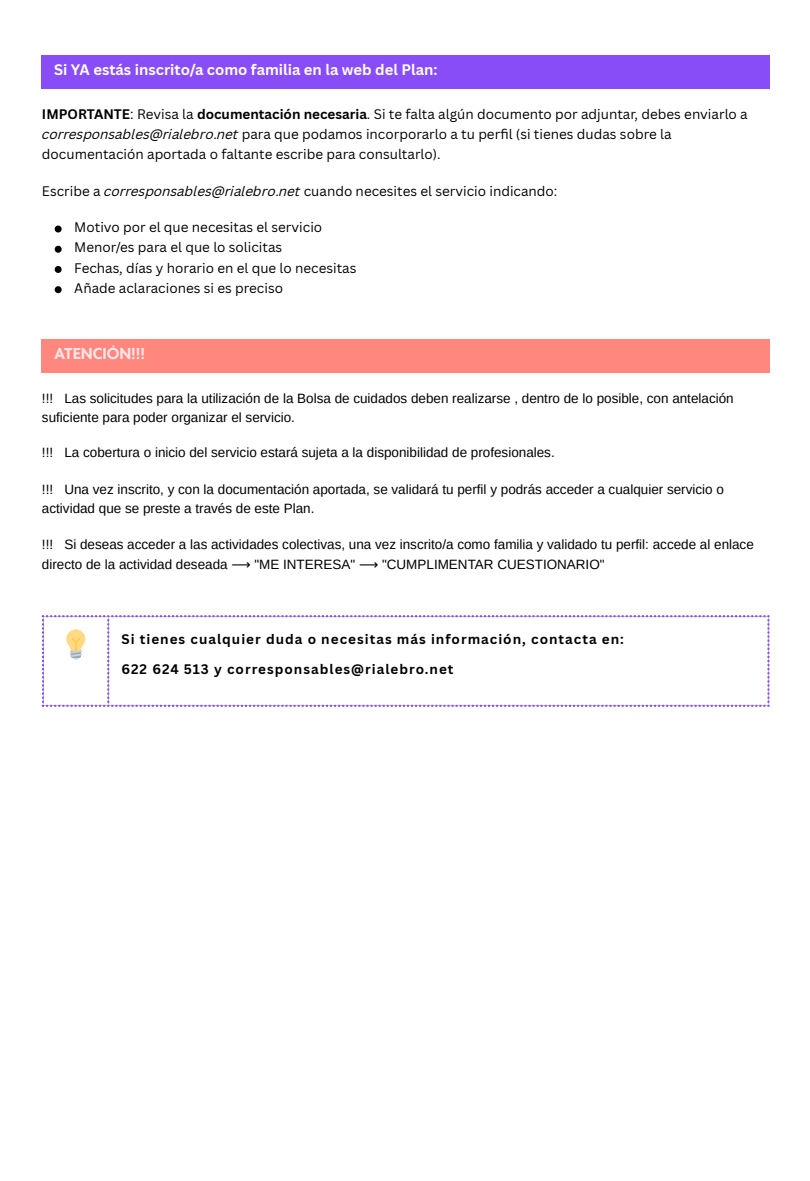
<style>
.page{position:relative;width:810px;height:1181px;background:#fff}
.page>*{position:absolute;margin:0;border:0;box-sizing:border-box;transform-origin:0 0}
.t1{font:700 14.85px "Canva Sans";color:#fff}
.t2{font:700 14.85px "Klein Text";color:#ffe4e8}
.t3{font:13.5px/19.2px "Arimo";color:#000}
.t4{font:13.5px/20.2px "Canva Sans";color:#000}
.t5{font:700 13.5px "Canva Sans";letter-spacing:.075em;color:#000}
.s1{font-weight:700}
.s2{font-family:"CA Generated"}
.s3{font-family:"DejaVu Sans"}
</style>
<div class="page">
<div style="left:42px;top:55px;width:728px;height:33px;background:#894df8"></div>
<svg style="left:55px;top:225px;width:7px;height:7px"></svg>
<svg style="left:55px;top:246px;width:7px;height:7px"></svg>
<svg style="left:55px;top:266px;width:7px;height:7px"></svg>
<svg style="left:55px;top:286px;width:7px;height:7px"></svg>
<div style="left:42px;top:339px;width:728px;height:33px;background:#ff877d"></div>
<svg style="left:42px;top:615px;width:67px;height:92px"></svg>
<svg style="left:111px;top:615px;width:658px;height:92px"></svg>
<p class="t1" style="left:54px;top:59px;width:385px">Si YA estás inscrito/a como familia en la web del Plan:</p>
<p class="t4" style="left:42px;top:103px;width:707px"><span class="s1">IMPORTANTE</span>: Revisa la <span class="s1">documentación necesaria</span>. Si te falta algún documento por adjuntar, debes enviarlo a <span class="s2">corresponsables@rialebro.net</span> para que podamos incorporarlo a tu perfi l (si tienes dudas sobre la documentación aportada o faltante escribe para consultarlo).</p>
<p class="t4" style="left:42px;top:180px;width:517px">Escribe a <span class="s2">corresponsables@rialebro.net</span> cuando necesites el servicio indicando:</p>
<p class="t4" style="left:74px;top:217px;width:284px">Motivo por el que necesitas el servicio Menor/es para el que lo solicitas<br>Fechas, días y horario en el que lo necesitas Añade aclaraciones si es preciso</p>
<p class="t2" style="left:54px;top:346px;width:92px">ATENCIÓN!!!</p>
<p class="t3" style="left:42px;top:388px;width:693px">!!! Las solicitudes para la utilización de la Bolsa de cuidados deben realizarse , dentro de lo posible, con antelación suficiente para poder organizar el servicio.</p>
<p class="t3" style="left:42px;top:443px;width:514px">!!! La cobertura o inicio del servicio estará sujeta a la disponibilidad de profesionales.</p>
<p class="t3" style="left:42px;top:479px;width:683px">!!! Una vez inscrito, y con la documentación aportada, se validará tu perfil y podrás acceder a cualquier servicio o actividad que se preste a través de este Plan.</p>
<p class="t3" style="left:42px;top:535px;width:713px">!!! Si deseas acceder a las actividades colectivas, una vez inscrito/a como familia y validado tu perfil: accede al enlace directo de la actividad deseada <span class="s3">⟶</span> "ME INTERESA" <span class="s3">⟶</span> "CUMPLIMENTAR CUESTIONARIO"</p>
<p class="t5" style="left:121px;top:629px;width:504px">Si tienes cualquier duda o necesitas más información, contacta en:</p>
<p class="t5" style="left:121px;top:659px;width:334px">622 624 513 y corresponsables@rialebro.net</p>
</div>
